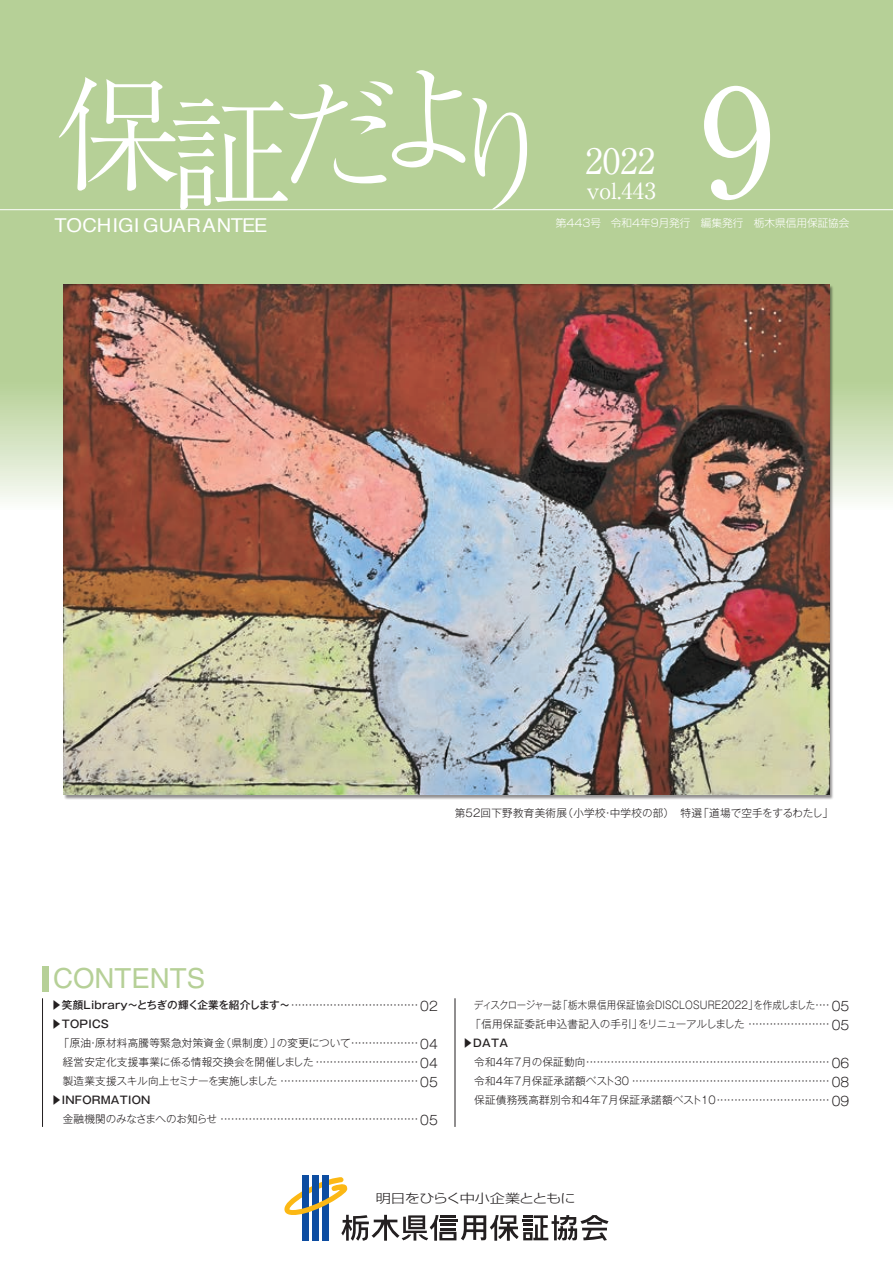
<style>
.page{position:relative;width:893px;height:1263px;background:#fff}
.page>*{position:absolute;margin:0;border:0;box-sizing:border-box;transform-origin:0 0}
.t1{font:148.8px "Ryumin Pr 6";color:#fff}
.t2{font:300 124.8px "Ryumin Pr 6";letter-spacing:-.2em;color:#fff}
.t3{font:34.95px "Ryumin Pr 6";color:#fff}
.t4{font:27.6px "Helvetica LT Std";color:#b6d097}
.t5{font:22.05px "Ryumin Pr 6";color:#fff;scale:1.04 1}
.t6{font:19.2px "Helvetica";color:#fff;scale:1.05 1}
.t7{font:300 12.75px/19.2px "Gothic MB101 Pr 6";color:#231f20;text-align:justify}
.t8{font:300 12.45px "Shin Go Pr 6 N";letter-spacing:-.055em;color:#231f20;scale:1.21 1}
.t9{font:300 10.65px/19.2px "Gothic MB101 Pr 6";letter-spacing:.02em;color:#231f20}
.t10{font:300 10.65px/19.2px "Gothic MB101 Pr 6";letter-spacing:.02em;color:#231f20;text-align:center;scale:.89 1}
.t11{font:300 10.65px "Gothic MB101 Pr 6";letter-spacing:-.025em;color:#231f20}
.t12{font:300 10.65px "Shin Go Pr 6 N";color:#fff}
.t13{font:500 10.65px "Gothic MB101 Pr 6";letter-spacing:.02em;color:#231f20}
.s1{font-weight:500}
</style>
<div class="page">
<div style="left:0;top:0;width:893px;height:502px;background:#b6d097"></div>
<hr style="left:0;top:209px;width:893px;height:1px;background:#fff">
<hr style="left:42px;top:998px;width:1px;height:129px;background:#231f20">
<hr style="left:455px;top:998px;width:1px;height:129px;background:#231f20">
<div style="left:43px;top:966px;width:6px;height:25px;background:#b6d097"></div>
<img style="left:63px;top:284px;width:772px;height:516px">
<img style="left:64px;top:285px;width:765px;height:510px">
<div style="left:302px;top:1175px;width:7px;height:66px;background:#0d4da1"></div>
<div style="left:312px;top:1175px;width:7px;height:66px;background:#0d4da1"></div>
<div style="left:322px;top:1175px;width:6px;height:66px;background:#0d4da1"></div>
<svg style="left:284px;top:1177px;width:324px;height:64px"></svg>
<h2 class="t2" style="left:55px;top:39px;width:510px">保証だより</h2>
<h1 class="t1" style="left:700px;top:25px;width:76px">9</h1>
<p class="t12" style="left:754px;top:215px;width:97px">栃木県信用保証協会</p>
<h3 class="t3" style="left:585px;top:134px;width:71px">2022</h3>
<h3 class="t5" style="left:586px;top:173px;width:68px">vol.443</h3>
<h3 class="t6" style="left:55px;top:211px;width:204px">TOCHIGI GUARANTEE</h3>
<p class="t12" style="left:556px;top:215px;width:189px">第443号 令和4年9月発行　編集発行</p>
<p class="t9" style="left:455px;top:803px;width:380px">第52回下野教育美術展（小学校・中学校の部）　特選「道場で空手をするわたし」</p>
<h3 class="t4" style="left:53px;top:963px;width:154px">CONTENTS</h3>
<p class="t9" style="left:51px;top:994px;width:372px"><span class="s1">▶笑顔Library～とちぎの輝く企業を紹介します～</span>・・・・・・・・・・・・・・・・・・・・・・・・・・・・・・・・・・・・<span class="s1">▶TOPICS</span></p>
<p class="t9" style="left:59px;top:1032px;width:364px;text-align:center">「原油・原材料高騰等緊急対策資金（県制度）」の変更について・・・・・・・・・・・・・・・・・・・経営安定化支援事業に係る情報交換会を開催しました・・・・・・・・・・・・・・・・・・・・・・・・・・・・・製造業支援スキル向上セミナーを実施しました・・・・・・・・・・・・・・・・・・・・・・・・・・・・・・・・・・・・・・・</p>
<p class="t13" style="left:51px;top:1091px;width:101px">▶INFORMATION</p>
<p class="t11" style="left:63px;top:1110px;width:360px">金融機関のみなさまへのお知らせ・・・・・・・・・・・・・・・・・・・・・・・・・・・・・・・・・・・・・・・・・・・・・・・・・・・・・・・・</p>
<p class="t7" style="left:420px;top:995px;width:19px">02</p>
<p class="t7" style="left:420px;top:1033px;width:19px">04<br>04<br>05</p>
<p class="t7" style="left:420px;top:1110px;width:19px">05</p>
<p class="t10" style="left:470px;top:994px;width:409px">ディスクロージャー誌「栃木県信用保証協会DISCLOSURE2022」を作成しました・・・・「信用保証委託申込書記入の手引」をリニューアルしました・・・・・・・・・・・・・・・・・・・・・・・</p>
<p class="t13" style="left:462px;top:1034px;width:47px">▶DATA</p>
<p class="t9" style="left:474px;top:1051px;width:360px;text-align:justify">令和4年7月の保証動向・・・・・・・・・・・・・・・・・・・・・・・・・・・・・・・・・・・・・・・・・・・・・・・・・・・・・・・・・・・・・・・・・・・・・令和4年7月保証承諾額ベスト30 ・・・・・・・・・・・・・・・・・・・・・・・・・・・・・・・・・・・・・・・・・・・・・・・・・・・・・・・・保証債務残高群別令和4年7月保証承諾額ベスト 1 0・・・・・・・・・・・・・・・・・・・・・・・・・・・・・・・・</p>
<p class="t7" style="left:832px;top:995px;width:19px">05<br>05</p>
<p class="t7" style="left:832px;top:1052px;width:19px">06<br>08<br>09</p>
<p class="t8" style="left:376px;top:1188px;width:167px">明日をひらく中小企業とともに</p>
</div>
